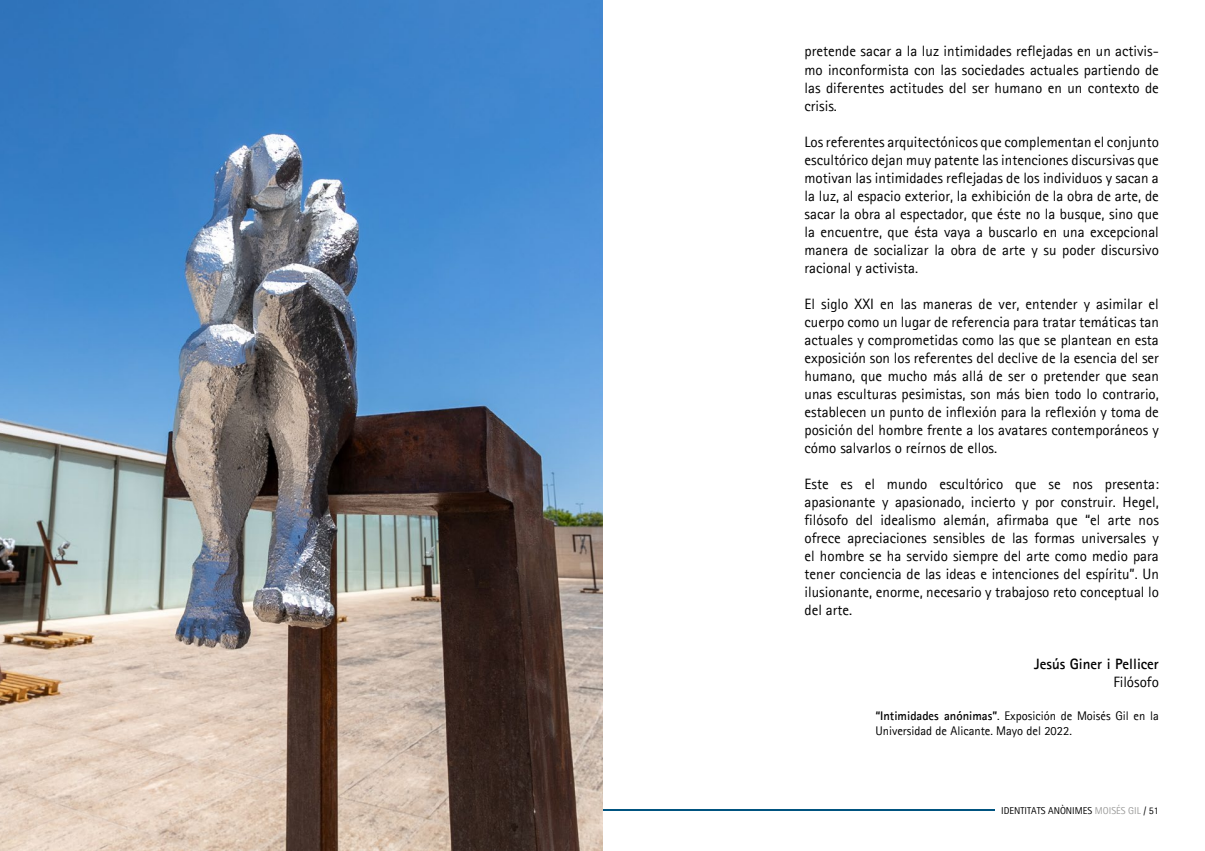
<style>
.page{position:relative;width:1205px;height:851px;background:#fff}
.page>*{position:absolute;margin:0;border:0;box-sizing:border-box;transform-origin:0 0}
.t1{font:15px/18px "Agfa Rotis Sans Serif";color:#000;text-align:justify}
.t2{font:700 15px "Agfa Rotis Sans Serif";color:#000}
.t3{font:12.5px/15px "Agfa Rotis Sans Serif";color:#000}
.t4{font:10px "Agfa Rotis Sans Serif";color:#000}
.s1{font-weight:700}
.s2{color:#9d9d9c}
</style>
<div class="page">
<hr style="left:602px;top:809px;width:393px;height:1px;background:#005480">
<img style="left:0;top:0;width:602px;height:850px">
<p class="t1" style="left:804px;top:42px;width:356px">pretende sacar a la luz intimidades reflejadas en un activis&shy;mo inconformista con las sociedades actuales partiendo de las diferentes actitudes del ser humano en un contexto de crisis.</p>
<p class="t1" style="left:804px;top:132px;width:356px">Los referentes arquitectónicos que complementan el conjunto escultórico dejan muy patente las intenciones discursivas que motivan las intimidades reflejadas de los individuos y sacan a la luz, al espacio exterior, la exhibición de la obra de arte, de sacar la obra al espectador, que éste no la busque, sino que la encuentre, que ésta vaya a buscarlo en una excepcional manera de socializar la obra de arte y su poder discursivo racional y activista.</p>
<p class="t1" style="left:804px;top:294px;width:356px">El siglo XXI en las maneras de ver, entender y asimilar el cuerpo como un lugar de referencia para tratar temáticas tan actuales y comprometidas como las que se plantean en esta exposición son los referentes del declive de la esencia del ser humano, que mucho más allá de ser o pretender que sean unas esculturas pesimistas, son más bien todo lo contrario, establecen un punto de inflexión para la reflexión y toma de posición del hombre frente a los avatares contemporáneos y cómo salvarlos o reírnos de ellos.</p>
<p class="t1" style="left:804px;top:474px;width:356px">Este es el mundo escultórico que se nos presenta: apasionante y apasionado, incierto y por construir. Hegel, filósofo del idealismo alemán, afirmaba que “el arte nos ofrece apreciaciones sensibles de las formas universales y el hombre se ha servido siempre del arte como medio para tener conciencia de las ideas e intenciones del espíritu”. Un ilusionante, enorme, necesario y trabajoso reto conceptual lo del arte.</p>
<p class="t2" style="left:1034px;top:654px;width:126px">Jesús Giner i Pellicer</p>
<p class="t1" style="left:1113px;top:672px;width:47px">Filósofo</p>
<p class="t3" style="left:875px;top:708px;width:285px"><span class="s1">“Intimidades anónimas”</span>. Exposición de Moisés Gil en la<br>Universidad de Alicante. Mayo del 2022.</p>
<p class="t4" style="left:1001px;top:804px;width:159px">IDENTITATS ANÒNIMES <span class="s2">MOISÉS GIL</span> / 51</p>
</div>
